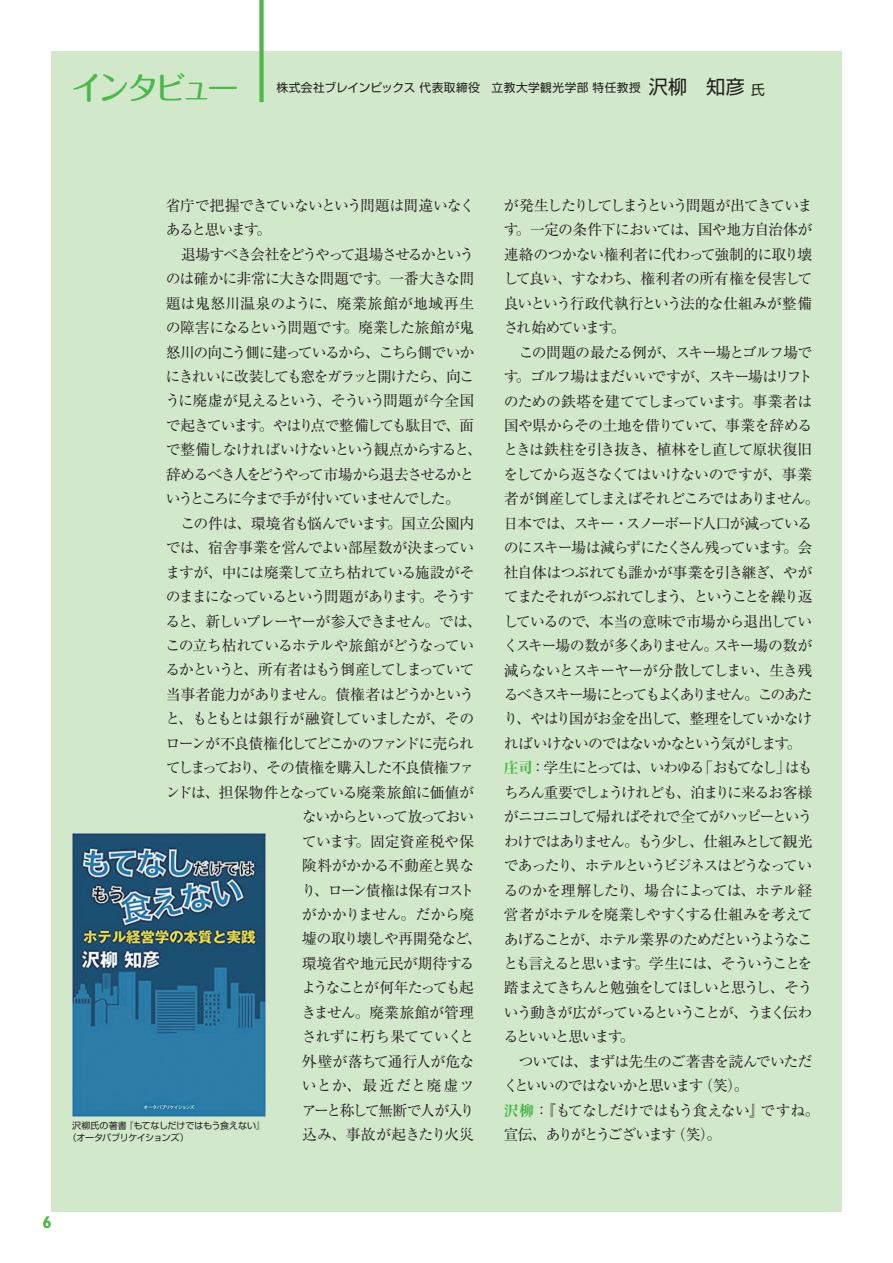
<style>
.page{position:relative;width:893px;height:1263px;background:#fff}
.page>*{position:absolute;margin:0;border:0;box-sizing:border-box;transform-origin:0 0}
.t1{font:500 31.95px "Maru Fo Pro";letter-spacing:-.17em;color:#4cb848}
.t2{font:700 16.95px "Gill Sans";color:#4cb848}
.t3{font:14.85px/24.5px "Ryumin Pro";letter-spacing:-.08em;color:#231f20}
.t4{font:14.85px "Ryumin Pro";letter-spacing:-.11em;color:#231f20}
.t5{font:14.85px "Ryumin Pro";letter-spacing:-.105em;color:#231f20}
.t6{font:14.85px "Ryumin Pro";letter-spacing:-.1em;color:#231f20}
.t7{font:14.85px "Ryumin Pro";letter-spacing:-.045em;color:#231f20}
.t8{font:14.85px "Ryumin Pro";letter-spacing:-.055em;color:#231f20}
.t9{font:14.85px "Ryumin Pro";letter-spacing:-.115em;color:#231f20}
.t10{font:14.85px "Ryumin Pro";letter-spacing:-.12em;color:#231f20}
.t11{font:14.85px "Ryumin Pro";letter-spacing:-.01em;color:#231f20}
.t12{font:14.85px "Ryumin Pro";letter-spacing:-.06em;color:#231f20}
.t13{font:14.85px "Ryumin Pro";letter-spacing:-.04em;color:#231f20}
.t14{font:14.85px "Ryumin Pro";letter-spacing:-.03em;color:#231f20}
.t15{font:14.85px "Ryumin Pro";letter-spacing:-.035em;color:#231f20}
.t16{font:14.85px "Ryumin Pro";letter-spacing:-.05em;color:#231f20}
.t17{font:14.85px "Ryumin Pro";color:#231f20}
.t18{font:14.85px "Ryumin Pro";letter-spacing:-.005em;color:#231f20}
.t19{font:14.85px "Ryumin Pro";letter-spacing:-.025em;color:#231f20}
.t20{font:14.85px "Ryumin Pro";letter-spacing:-.02em;color:#231f20}
.t21{font:14.85px "Ryumin Pro";letter-spacing:.005em;color:#231f20}
.t22{font:14.85px "Ryumin Pro";letter-spacing:.065em;color:#231f20}
.t23{font:11.7px "Shin Go Pro";letter-spacing:.035em;color:#231f20}
.t24{font:9px/11.7px "Shin Go Pro";letter-spacing:-.025em;color:#231f20}
.s1{font-size:19.2px}
.s2{font-size:13.8px}
.s3{font-weight:800;color:#4cb848}
</style>
<div class="page">
<div style="left:51px;top:51px;width:791px;height:1161px;background:#d2e8ca"></div>
<div style="left:259px;top:0;width:5px;height:102px;background:#4cb848"></div>
<img style="left:72px;top:833px;width:194px;height:284px">
<h1 class="t1" style="left:71px;top:63px;width:169px">インタビュー</h1>
<p class="t23" style="left:276px;top:78px;width:490px">株式会社ブレインピックス代表取締役　立教大学観光学部特任教授 <span class="s1">沢柳　知彦</span><span class="s2">氏</span></p>
<p class="t7" style="left:166px;top:194px;width:310px">省庁で把握できていないという問題は間違いなく</p>
<p class="t5" style="left:166px;top:218px;width:107px">あると思います。</p>
<p class="t9" style="left:166px;top:242px;width:310px">　退場すべき会社をどうやって退場させるかという</p>
<p class="t8" style="left:166px;top:267px;width:310px">のは確かに非常に大きな問題です。一番大きな問</p>
<p class="t17" style="left:166px;top:291px;width:310px">題は鬼怒川温泉のように、廃業旅館が地域再生</p>
<p class="t14" style="left:166px;top:316px;width:310px">の障害になるという問題です。廃業した旅館が鬼</p>
<p class="t3" style="left:166px;top:339px;width:310px">怒川の向こう側に建っているから、こちら側でいか</p>
<p class="t10" style="left:166px;top:365px;width:310px">にきれいに改装しても窓をガラッと開けたら、向こ</p>
<p class="t15" style="left:166px;top:389px;width:310px">うに廃虚が見えるという、そういう問題が今全国</p>
<p class="t5" style="left:166px;top:414px;width:310px">で起きています。やはり点で整備しても駄目で、面</p>
<p class="t3" style="left:166px;top:437px;width:318px">で整備しなければいけないという観点からすると、</p>
<p class="t6" style="left:166px;top:463px;width:310px">辞めるべき人をどうやって市場から退去させるかと</p>
<p class="t4" style="left:166px;top:487px;width:296px">いうところに今まで手が付いていませんでした。</p>
<p class="t13" style="left:166px;top:511px;width:310px">　この件は、環境省も悩んでいます。国立公園内</p>
<p class="t7" style="left:166px;top:536px;width:310px">では、宿舎事業を営んでよい部屋数が決まってい</p>
<p class="t8" style="left:166px;top:560px;width:310px">ますが、中には廃業して立ち枯れている施設がそ</p>
<p class="t4" style="left:166px;top:585px;width:310px">のままになっているという問題があります。そうす</p>
<p class="t3" style="left:166px;top:608px;width:318px">ると、新しいプレーヤーが参入できません。では、</p>
<p class="t3" style="left:166px;top:632px;width:310px">この立ち枯れているホテルや旅館がどうなってい</p>
<p class="t5" style="left:166px;top:658px;width:310px">るかというと、所有者はもう倒産してしまっていて</p>
<p class="t3" style="left:166px;top:681px;width:310px">当事者能力がありません。債権者はどうかという</p>
<p class="t16" style="left:165px;top:707px;width:310px">と、もともとは銀行が融資していましたが、その</p>
<p class="t6" style="left:166px;top:732px;width:310px">ローンが不良債権化してどこかのファンドに売られ</p>
<p class="t3" style="left:166px;top:754px;width:310px">てしまっており、その債権を購入した不良債権ファ</p>
<p class="t12" style="left:166px;top:780px;width:310px">ンドは、担保物件となっている廃業旅館に価値が</p>
<p class="t4" style="left:302px;top:805px;width:174px">ないからといって放っておい</p>
<p class="t18" style="left:302px;top:829px;width:174px">ています。固定資産税や保</p>
<p class="t19" style="left:302px;top:854px;width:174px">険料がかかる不動産と異な</p>
<p class="t3" style="left:302px;top:877px;width:174px">り、ローン債権は保有コスト</p>
<p class="t13" style="left:302px;top:903px;width:174px">がかかりません。だから廃</p>
<p class="t12" style="left:302px;top:927px;width:182px">墟の取り壊しや再開発など、</p>
<p class="t20" style="left:302px;top:952px;width:174px">環境省や地元民が期待する</p>
<p class="t9" style="left:302px;top:976px;width:174px">ようなことが何年たっても起</p>
<p class="t11" style="left:302px;top:1000px;width:174px">きません。廃業旅館が管理</p>
<p class="t11" style="left:302px;top:1025px;width:174px">されずに朽ち果てていくと</p>
<p class="t11" style="left:302px;top:1049px;width:174px">外壁が落ちて通行人が危な</p>
<p class="t22" style="left:302px;top:1074px;width:174px">いとか、最近だと廃虚ツ</p>
<p class="t10" style="left:302px;top:1098px;width:174px">アーと称して無断で人が入り</p>
<p class="t21" style="left:302px;top:1123px;width:174px">込み、事故が起きたり火災</p>
<p class="t24" style="left:68px;top:1119px;width:199px;text-indent:5px">沢柳氏の著書『もてなしだけではもう食えない』（オータパブリケイションズ）</p>
<p class="t2" style="left:43px;top:1212px;width:11px">6</p>
<p class="t3" style="left:503px;top:192px;width:318px">が発生したりしてしまうという問題が出てきています。一定の条件下においては、国や地方自治体が連絡のつかない権利者に代わって強制的に取り壊して良い、すなわち、権利者の所有権を侵害して良いという行政代執行という法的な仕組みが整備され始めています。<br>　この問題の最たる例が、スキー場とゴルフ場です。ゴルフ場はまだいいですが、スキー場はリフトのための鉄塔を建ててしまっています。事業者は国や県からその土地を借りていて、事業を辞めるときは鉄柱を引き抜き、植林をし直して原状復旧をしてから返さなくてはいけないのですが、事業者が倒産してしまえばそれどころではありません。日本では、スキー・スノーボード人口が減っているのにスキー場は減らずにたくさん残っています。会社自体はつぶれても誰かが事業を引き継ぎ、やがてまたそれがつぶれてしまう、ということを繰り返しているので、本当の意味で市場から退出していくスキー場の数が多くありません。スキー場の数が減らないとスキーヤーが分散してしまい、生き残るべきスキー場にとってもよくありません。このあたり、やはり国がお金を出して、整理をしていかなければいけないのではないかなという気がします。<span class="s3">庄司</span>：学生にとっては、いわゆる「おもてなし」はもちろん重要でしょうけれども、泊まりに来るお客様がニコニコして帰ればそれで全てがハッピーというわけではありません。もう少し、仕組みとして観光であったり、ホテルというビジネスはどうなっているのかを理解したり、場合によっては、ホテル経営者がホテルを廃業しやすくする仕組みを考えてあげることが、ホテル業界のためだというようなことも言えると思います。学生には、そういうことを踏まえてきちんと勉強をしてほしいと思うし、そういう動きが広がっているということが、うまく伝わるといいと思います。<br>　ついては、まずは先生のご著書を読んでいただくといいのではないかと思います（笑）。<br><span class="s3">沢柳</span>：『もてなしだけではもう食えない』ですね。宣伝、ありがとうございます（笑）。</p>
</div>
